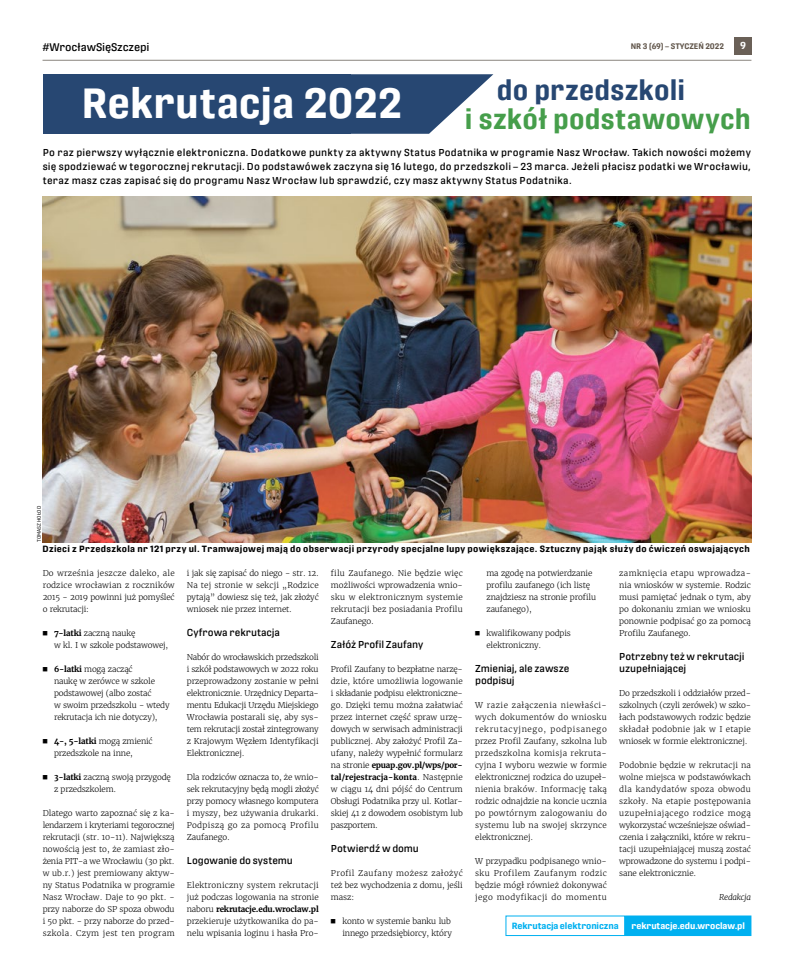
<style>
.page{position:relative;width:794px;height:978px;background:#fff}
.page>*{position:absolute;margin:0;border:0;box-sizing:border-box;transform-origin:0 0}
.t1{font:700 42px "Protipo Narrow";letter-spacing:.005em;color:#fff}
.t2{font:700 28px "Protipo Narrow";letter-spacing:.01em;color:#469e4b}
.t3{font:700 28px "Protipo Narrow";letter-spacing:.005em;color:#274772}
.t4{font:500 11px "Protipo";letter-spacing:-.015em;color:#000}
.t5{font:500 10px/14px "Protipo";letter-spacing:-.005em;color:#000}
.t6{font:700 10px "Protipo Narrow";color:#fff}
.t7{font:700 9px "Protipo";letter-spacing:.035em;color:#000}
.t8{font:700 9px "Protipo";letter-spacing:-.01em;color:#fff}
.t9{font:700 9px "Protipo";letter-spacing:-.01em;color:#00b0f0}
.t10{font:300 8px/12px "Merriweather";letter-spacing:-.02em;color:#000;text-align:justify}
.t11{font:700 8px "Protipo Narrow";letter-spacing:-.005em;color:#61564b}
.t12{font:italic 300 8px "Merriweather";letter-spacing:-.025em;color:#000}
.t13{font:5px "Protipo";color:#000}
.s1{font-family:"Protipo"}
.s2{font-weight:700}
</style>
<div class="page">
<div style="left:734px;top:38px;width:17px;height:17px;background:#6a6057"></div>
<hr style="left:43px;top:60px;width:708px;height:1px;background:#8b857f">
<div style="left:43px;top:74px;width:308px;height:60px;background:#274772"></div>
<svg style="left:351px;top:74px;width:142px;height:60px"></svg>
<div style="left:625px;top:916px;width:126px;height:20px;background:#00b0f0"></div>
<div style="left:625px;top:915px;width:126px;height:21px;border:1px solid #00b0f0"></div>
<div style="left:505px;top:915px;width:120px;height:21px;border:1px solid #00b0f0"></div>
<img style="left:43px;top:196px;width:708px;height:346px">
<h3 class="t4" style="left:43px;top:41px;width:108px">#WrocławSięSzczepi</h3>
<p class="t11" style="left:631px;top:41px;width:95px">NR 3 (69) – STYCZEŃ 2022</p>
<p class="t6" style="left:740px;top:40px;width:7px">9</p>
<h1 class="t1" style="left:81px;top:78px;width:322px">Rekrutacja 2022</h1>
<h2 class="t3" style="left:497px;top:74px;width:190px">do przedszkoli</h2>
<h2 class="t2" style="left:465px;top:103px;width:287px">i szkół podstawowych</h2>
<p class="t5" style="left:43px;top:145px;width:710px;text-align:justify">Po raz pierwszy wyłącznie elektroniczna. Dodatkowe punkty za aktywny Status Podatnika w programie Nasz Wrocław. Takich nowości możemy się spodziewać w tegorocznej rekrutacji. Do podstawówek zaczyna się 16 lutego, do przedszkoli – 23 marca. Jeżeli płacisz podatki we Wrocławiu, teraz masz czas zapisać się do programu Nasz Wrocław lub sprawdzić, czy masz aktywny Status Podatnika.</p>
<p class="t13" style="left:36px;top:542px;width:38px;rotate:-90deg">TOMASZ HOŁOD</p>
<p class="t7" style="left:43px;top:544px;width:709px">Dzieci z Przedszkola nr 121 przy ul. Tramwajowej mają do obserwacji przyrody specjalne lupy powiększające. Sztuczny pająk służy do ćwiczeń oswajających</p>
<p class="t10" style="left:43px;top:567px;width:134px">Do września jeszcze daleko, ale rodzice wrocławian z roczników 2015 - 2019 powinni już pomyśleć o rekrutacji:</p>
<p class="t10" style="left:54px;top:627px;width:116px;text-indent:-11px"><span class="s1">◼</span> <span class="s2">7-latki</span> zaczną naukę<br>w kl. I w szkole podstawowej,</p>
<p class="t10" style="left:54px;top:663px;width:117px;text-align:left;text-indent:-11px"><span class="s1">◼</span> <span class="s2">6-latki</span> mogą zacząć<br>naukę w zerówce w szkole podstawowej (albo zostać<br>w swoim przedszkolu - wtedy rekrutacja ich nie dotyczy),</p>
<p class="t10" style="left:54px;top:735px;width:100px;text-indent:-11px"><span class="s1">◼</span> <span class="s2">4-, 5-latki</span> mogą zmienić przedszkole na inne,</p>
<p class="t10" style="left:54px;top:771px;width:118px;text-indent:-11px"><span class="s1">◼</span> <span class="s2">3-latki</span> zaczną swoją przygodę z przedszkolem.</p>
<p class="t10" style="left:43px;top:807px;width:134px">Dlatego warto zapoznać się z ka&shy;lendarzem i kryteriami tegorocznej rekrutacji (str. 10-11). Największą nowością jest to, że zamiast zło&shy;żenia PIT-a we Wrocławiu (30 pkt. w ub.r.) jest premiowany aktyw&shy;ny Status Podatnika w programie Nasz Wrocław. Daje to 90 pkt. - przy naborze do SP spoza obwodu i 50 pkt. - przy naborze do przed&shy;szkola. Czym jest ten program</p>
<p class="t10" style="left:187px;top:567px;width:133px">i jak się zapisać do niego - str. 12.<br>Na tej stronie w sekcji „Rodzice pytają” dowiesz się też, jak złożyć wniosek nie przez internet.</p>
<p class="t5" style="left:187px;top:625px;width:95px">Cyfrowa rekrutacja</p>
<p class="t10" style="left:187px;top:651px;width:133px">Nabór do wrocławskich przedszkoli i szkół podstawowych w 2022 roku przeprowadzony zostanie w pełni elektronicznie. Urzędnicy Departa&shy;mentu Edukacji Urzędu Miejskiego Wrocławia postarali się, aby sys&shy;tem rekrutacji został zintegrowany z Krajowym Węzłem Identyfikacji Elektronicznej.</p>
<p class="t10" style="left:187px;top:771px;width:133px">Dla rodziców oznacza to, że wnio&shy;sek rekrutacyjny będą mogli złożyć przy pomocy własnego komputera i myszy, bez używania drukarki.<br>Podpiszą go za pomocą Profilu Zaufanego.</p>
<p class="t5" style="left:187px;top:853px;width:108px">Logowanie do systemu</p>
<p class="t10" style="left:187px;top:879px;width:133px">Elektroniczny system rekrutacji już podczas logowania na stronie naboru <span class="s2">rekrutacje.edu.wroclaw.pl </span>przekieruje użytkowanika do pa&shy;nelu wpisania loginu i hasła Pro-</p>
<p class="t10" style="left:331px;top:567px;width:133px">filu Zaufanego. Nie będzie więc możliwości wprowadzenia wnio&shy;sku w elektronicznym systemie rekrutacji bez posiadania Profilu Zaufanego.</p>
<p class="t5" style="left:331px;top:637px;width:94px">Załóż Profil Zaufany</p>
<p class="t10" style="left:331px;top:663px;width:133px">Profil Zaufany to bezpłatne narzę&shy;dzie, które umożliwia logowanie i składanie podpisu elektroniczne&shy;go. Dzięki temu można załatwiać przez internet część spraw urzę&shy;dowych w serwisach administracji publicznej. Aby założyć Profil Za&shy;ufany, należy wypełnić formularz na stronie <span class="s2">epuap.gov.pl/wps/por&shy;tal/rejestracja-konta</span>. Następnie w ciągu 14 dni pójść do Centrum Obsługi Podatnika przy ul. Kotlar&shy;skiej 41 z dowodem osobistym lub paszportem.</p>
<p class="t5" style="left:331px;top:841px;width:89px">Potwierdź w domu</p>
<p class="t10" style="left:331px;top:867px;width:133px">Profil Zaufany możesz założyć też bez wychodzenia z domu, jeśli masz:</p>
<p class="t10" style="left:331px;top:915px;width:122px;text-align:right"><span class="s1">◼</span> konto w systemie banku lub innego przedsiębiorcy, który</p>
<p class="t10" style="left:486px;top:567px;width:111px;text-align:left">ma zgodę na potwierdzanie profilu zaufanego (ich listę znajdziesz na stronie profilu zaufanego),</p>
<p class="t10" style="left:486px;top:627px;width:86px;text-indent:-11px"><span class="s1">◼</span> kwalifikowany podpis elektroniczny.</p>
<p class="t5" style="left:475px;top:662px;width:96px;line-height:12px">Zmieniaj, ale zawsze podpisuj</p>
<p class="t10" style="left:475px;top:699px;width:133px">W razie załączenia niewłaści&shy;wych dokumentów do wniosku rekrutacyjnego, podpisanego przez Profil Zaufany, szkolna lub przedszkolna komisja rekruta&shy;cyjna I wyboru wezwie w formie elektronicznej rodzica do uzupeł&shy;nienia braków. Informację taką rodzic odnajdzie na koncie ucznia po powtórnym zalogowaniu do systemu lub na swojej skrzynce elektronicznej.</p>
<p class="t10" style="left:475px;top:855px;width:133px">W przypadku podpisanego wnio&shy;sku Profilem Zaufanym rodzic będzie mógł również dokonywać jego modyfikacji do momentu</p>
<p class="t10" style="left:619px;top:567px;width:133px">zamknięcia etapu wprowadza&shy;nia wniosków w systemie. Rodzic musi pamiętać jednak o tym, aby po dokonaniu zmian we wniosku ponownie podpisać go za pomocą Profilu Zaufanego.</p>
<p class="t5" style="left:619px;top:650px;width:127px;line-height:12px">Potrzebny też w rekrutacji uzupełniającej</p>
<p class="t10" style="left:619px;top:687px;width:133px">Do przedszkoli i oddziałów przed&shy;szkolnych (czyli zerówek) w szko&shy;łach podstawowych rodzic będzie składał podobnie jak w I etapie wniosek w formie elektronicznej.</p>
<p class="t10" style="left:619px;top:759px;width:133px">Podobnie będzie w rekrutacji na wolne miejsca w podstawówkach dla kandydatów spoza obwodu szkoły. Na etapie postępowania uzupełniającego rodzice mogą wykorzystać wcześniejsze oświad&shy;czenia i załączniki, które w rekru&shy;tacji uzupełniającej muszą zostać wprowadzone do systemu i podpi&shy;sane elektronicznie.</p>
<p class="t12" style="left:719px;top:892px;width:33px">Redakcja</p>
<p class="t9" style="left:512px;top:921px;width:108px">Rekrutacja elektroniczna</p>
<p class="t8" style="left:631px;top:921px;width:115px">rekrutacje.edu.wroclaw.pl</p>
</div>
